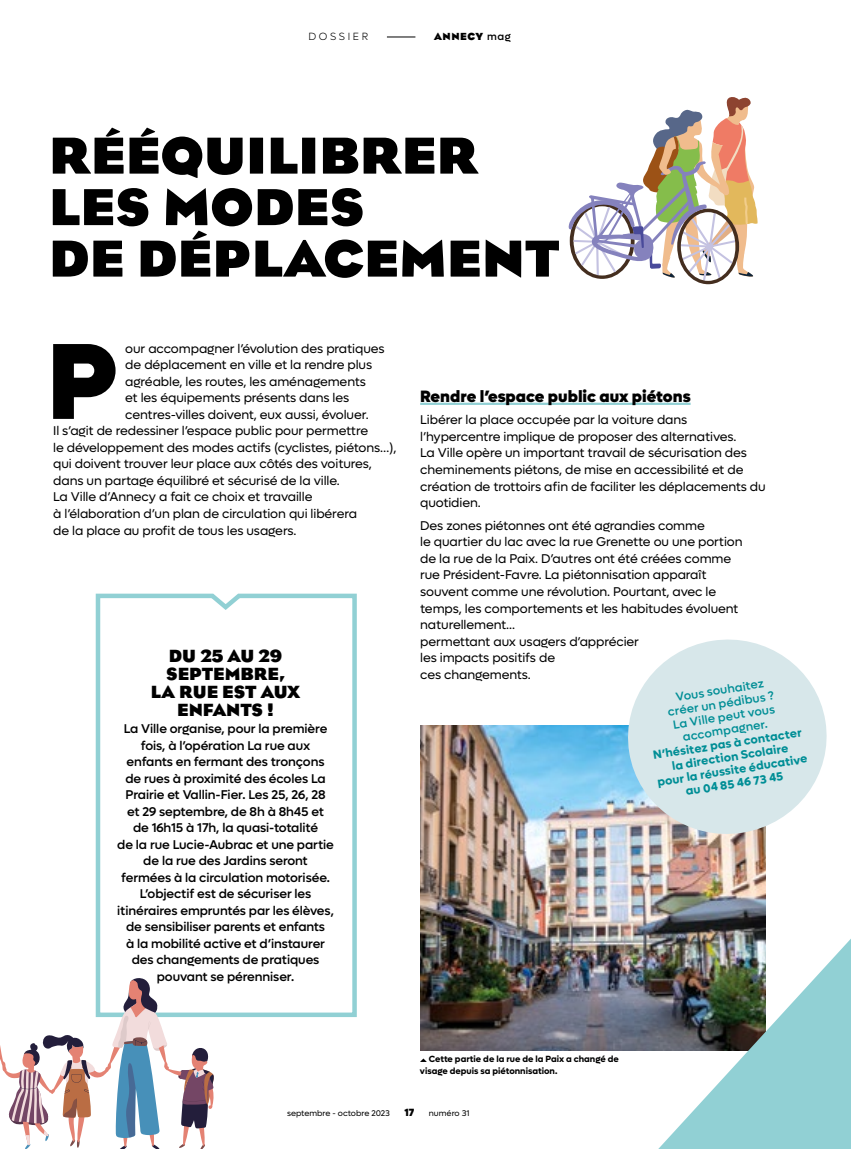
<style>
.page{position:relative;width:851px;height:1149px;background:#fff}
.page>*{position:absolute;margin:0;border:0;box-sizing:border-box;transform-origin:0 0}
.t1{font:900 108.45px "Lufga";color:#000}
.Titre_Niveau_1{font:700 52.95px/51.4px "Eagle";color:#000}
.t2{font:700 18px/18px "Eagle";color:#000}
.t3{font:900 16.5px "Lufga";color:#000}
.t4{font:12.75px/16.5px "Lufga";letter-spacing:-.005em;color:#000}
.t5{font:500 12.75px/16.5px "Lufga";letter-spacing:-.005em;color:#000;text-align:center}
.Texte_courant{font:700 12px "Lufga";color:#008e96}
.Texte_courant-2{font:500 12px/13.5px "Lufga";color:#008e96;text-align:center}
.t6{font:700 10.5px "Eagle";letter-spacing:.05em;color:#000}
.t7{font:300 10.5px "Lufga";letter-spacing:.25em;color:#000}
.t8{font:900 10.5px "Lufga";color:#000}
.t9{font:700 9px/12px "Lufga";color:#000}
.t10{font:8.25px "Lufga";color:#000}
.s1{font-family:"Lufga";font-weight:500}
</style>
<div class="page">
<hr style="left:420px;top:402px;width:270px;height:3px;background:#91d0d4">
<img style="left:420px;top:725px;width:345px;height:325px">
<svg style="left:568px;top:97px;width:189px;height:187px"></svg>
<img style="left:658px;top:938px;width:192px;height:210px">
<svg style="left:620px;top:639px;width:207px;height:202px;fill:#d7e7ea"></svg>
<svg style="left:95px;top:593px;width:262px;height:424px"></svg>
<svg style="left:0;top:977px;width:214px;height:171px"></svg>
<svg style="left:387px;top:37px;width:28px;height:1px"></svg>
<p class="t7" style="left:308px;top:31px;width:61px">DOSSIER</p>
<p class="t6" style="left:434px;top:30px;width:78px">ANNECY <span class="s1">mag</span></p>
<p class="Titre_Niveau_1" style="left:49px;top:129px;width:512px">RÉÉQUILIBRER<br>LES MODES<br>DE DÉPLACEMENT</p>
<p class="t1" style="left:47px;top:315px;width:71px">P</p>
<p class="t4" style="left:125px;top:340px;width:261px">our accompagner l’évolution des pratiques</p>
<p class="t4" style="left:125px;top:356px;width:248px">de déplacement en ville et la rendre plus</p>
<p class="t4" style="left:125px;top:373px;width:242px">agréable, les routes, les aménagements</p>
<p class="t4" style="left:125px;top:389px;width:225px">et les équipements présents dans les</p>
<p class="t4" style="left:125px;top:406px;width:245px">centres-villes doivent, eux aussi, évoluer.</p>
<p class="t4" style="left:53px;top:422px;width:316px">Il s’agit de redessiner l’espace public pour permettre</p>
<p class="t4" style="left:53px;top:439px;width:344px">le développement des modes actifs (cyclistes, piétons…),</p>
<p class="t4" style="left:53px;top:455px;width:320px">qui doivent trouver leur place aux côtés des voitures,</p>
<p class="t4" style="left:53px;top:472px;width:288px">dans un partage équilibré et sécurisé de la ville.</p>
<p class="t4" style="left:53px;top:488px;width:261px">La Ville d’Annecy a fait ce choix et travaille</p>
<p class="t4" style="left:53px;top:505px;width:305px">à l’élaboration d’un plan de circulation qui libérera</p>
<p class="t4" style="left:53px;top:521px;width:245px">de la place au profit de tous les usagers.</p>
<p class="t2" style="left:166px;top:646px;width:120px">DU 25 AU 29<br>SEPTEMBRE,</p>
<p class="t2" style="left:151px;top:682px;width:151px;text-align:center">LA RUE EST AUX<br>ENFANTS !</p>
<p class="t5" style="left:117px;top:720px;width:218px">La Ville organise, pour la première fois, à l’opération La rue aux enfants en fermant des tronçons de rues à proximité des écoles La<br>Prairie et Vallin-Fier. Les 25, 26, 28<br>et 29 septembre, de 8h à 8h45 et<br>de 16h15 à 17h, la quasi-totalité<br>de la rue Lucie-Aubrac et une partie de la rue des Jardins seront fermées à la circulation motorisée.</p>
<p class="t5" style="left:117px;top:885px;width:218px">L’objectif est de sécuriser les itinéraires empruntés par les élèves, de sensibiliser parents et enfants<br>à la mobilité active et d’instaurer des changements de pratiques pouvant se pérenniser.</p>
<p class="t3" style="left:420px;top:385px;width:272px">Rendre l’espace public aux piétons</p>
<p class="t4" style="left:420px;top:411px;width:347px">Libérer la place occupée par la voiture dans l’hypercentre implique de proposer des alternatives.<br>La Ville opère un important travail de sécurisation des cheminements piétons, de mise en accessibilité et de création de trottoirs afin de faciliter les déplacements du quotidien.</p>
<p class="t4" style="left:420px;top:517px;width:324px">Des zones piétonnes ont été agrandies comme<br>le quartier du lac avec la rue Grenette ou une portion de la rue de la Paix. D’autres ont été créées comme rue Président-Favre. La piétonnisation apparaît souvent comme une révolution. Pourtant, avec le temps, les comportements et les habitudes évoluent naturellement...<br>permettant aux usagers d’apprécier<br>les impacts positifs de<br>ces changements.</p>
<p class="Texte_courant-2" style="left:664px;top:691px;width:109px;rotate:-9deg">Vous souhaitez créer un pédibus ?</p>
<p class="Texte_courant-2" style="left:672px;top:718px;width:104px;rotate:-9deg">La Ville peut vous accompagner.</p>
<p class="Texte_courant" style="left:652px;top:748px;width:152px;rotate:-9deg">N’hésitez pas à contacter</p>
<p class="Texte_courant" style="left:671px;top:758px;width:119px;rotate:-9deg">la direction Scolaire</p>
<p class="Texte_courant" style="left:656px;top:774px;width:153px;rotate:-9deg">pour la réussite éducative</p>
<p class="Texte_courant" style="left:684px;top:783px;width:100px;rotate:-9deg">au 04 85 46 73 45</p>
<p class="t9" style="left:420px;top:1052px;width:200px;text-indent:9px">Cette partie de la rue de la Paix a changé de visage depuis sa piétonnisation.</p>
<p class="t10" style="left:287px;top:1108px;width:104px">septembre - octobre 2023</p>
<p class="t8" style="left:404px;top:1105px;width:11px">17</p>
<p class="t10" style="left:429px;top:1108px;width:42px">numéro 31</p>
</div>
